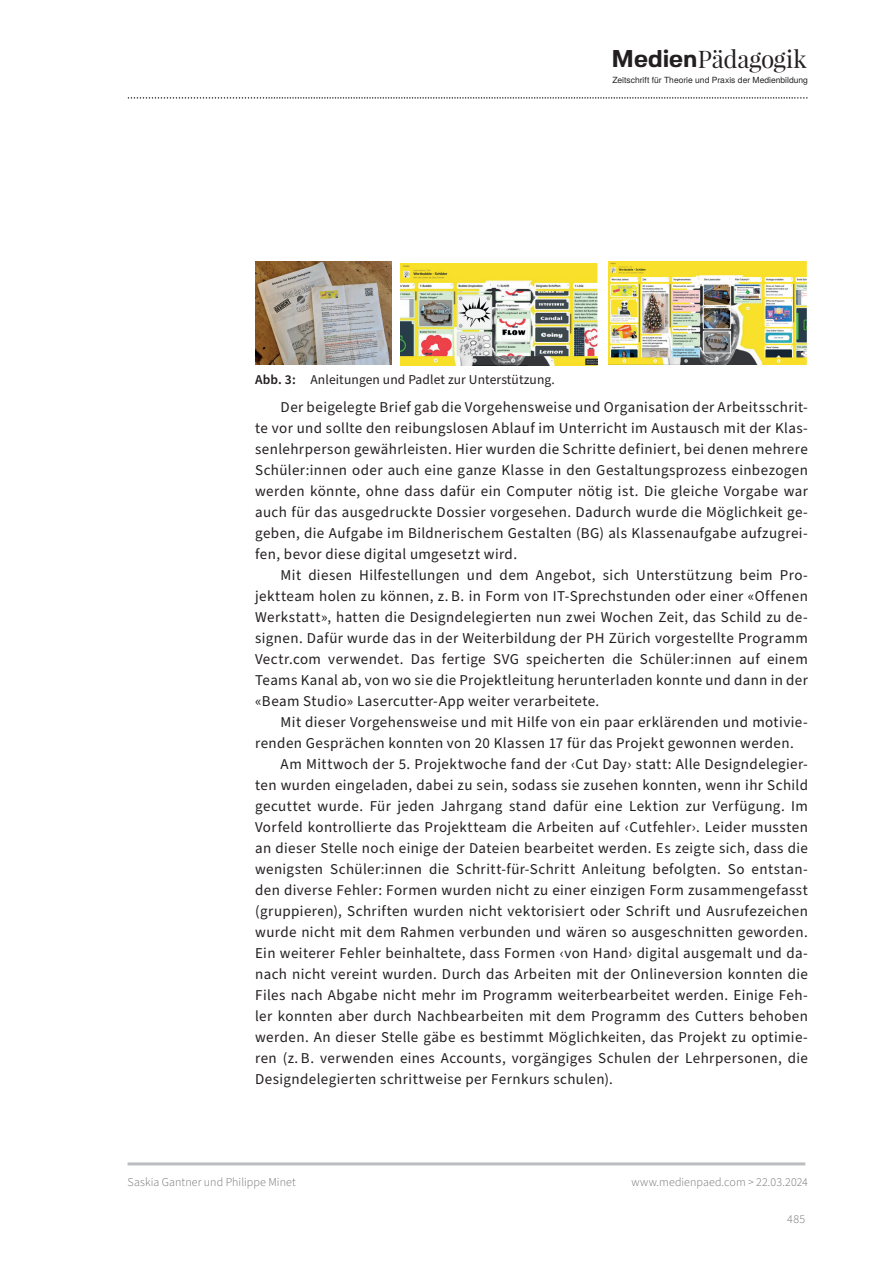
<style>
.page{position:relative;width:893px;height:1263px;background:#fff}
.page>*{position:absolute;margin:0;border:0;box-sizing:border-box;transform-origin:0 0}
.t1{font:24.3px "Playfair Display";letter-spacing:-.015em;color:#231f20}
.mp-text{font:15px/21px "Source Sans Pro";letter-spacing:.025em;color:#231f20;text-align:justify}
.mp-Abbildungen_Legenden{font:13.5px "Source Sans Pro";letter-spacing:.01em;color:#231f20}
.t2{font:300 12px "Source Sans Pro";letter-spacing:.005em;color:#6c6d70}
.t3{font:8.55px "Te X Gyre Heros";color:#231f20}
.s1{font-family:"Fivo Sans";font-weight:700}
.s2{font-weight:600}
</style>
<div class="page">
<hr style="left:128px;top:1162px;width:677px;height:3px;background:#bcbdc0">
<svg style="left:128px;top:97px;width:679px;height:2px"></svg>
<img style="left:608px;top:262px;width:199px;height:102px">
<img style="left:255px;top:262px;width:136px;height:102px">
<img style="left:401px;top:264px;width:196px;height:102px">
<h1 class="t1" style="left:611px;top:43px;width:197px"><span class="s1">Medien</span>Pädagogik</h1>
<p class="t3" style="left:612px;top:73px;width:197px">Zeitschrift für Theorie und Praxis der Medienbildung</p>
<p class="mp-Abbildungen_Legenden" style="left:255px;top:370px;width:301px"><span class="s2">Abb. 3:</span> Anleitungen und Padlet zur Unterstützung.</p>
<p class="mp-text" style="left:255px;top:397px;width:554px;text-indent:26px">Der beigelegte Brief gab die Vorgehensweise und Organisation der Arbeitsschrit&shy;te vor und sollte den reibungslosen Ablauf im Unterricht im Austausch mit der Klas&shy;senlehrperson gewährleisten. Hier wurden die Schritte definiert, bei denen mehrere Schüler:innen oder auch eine ganze Klasse in den Gestaltungsprozess einbezogen werden könnte, ohne dass dafür ein Computer nötig ist. Die gleiche Vorgabe war auch für das ausgedruckte Dossier vorgesehen. Dadurch wurde die Möglichkeit ge&shy;geben, die Aufgabe im Bildnerischem Gestalten (BG) als Klassenaufgabe aufzugrei&shy;fen, bevor diese digital umgesetzt wird.</p>
<p class="mp-text" style="left:255px;top:565px;width:554px;text-indent:26px">Mit diesen Hilfestellungen und dem Angebot, sich Unterstützung beim Pro&shy;jektteam holen zu können, z. B. in Form von IT-Sprechstunden oder einer «Offenen Werkstatt», hatten die Designdelegierten nun zwei Wochen Zeit, das Schild zu de&shy;signen. Dafür wurde das in der Weiterbildung der PH Zürich vorgestellte Programm Vectr.com verwendet. Das fertige SVG speicherten die Schüler:innen auf einem Teams Kanal ab, von wo sie die Projektleitung herunterladen konnte und dann in der «Beam Studio» Lasercutter-App weiter verarbeitete.</p>
<p class="mp-text" style="left:255px;top:712px;width:554px;text-indent:26px">Mit dieser Vorgehensweise und mit Hilfe von ein paar erklärenden und motivie&shy;renden Gesprächen konnten von 20 Klassen 17 für das Projekt gewonnen werden.</p>
<p class="mp-text" style="left:255px;top:754px;width:554px;text-indent:26px">Am Mittwoch der 5. Projektwoche fand der ‹Cut Day› statt: Alle Designdelegier&shy;ten wurden eingeladen, dabei zu sein, sodass sie zusehen konnten, wenn ihr Schild gecuttet wurde. Für jeden Jahrgang stand dafür eine Lektion zur Verfügung. Im Vorfeld kontrollierte das Projektteam die Arbeiten auf ‹Cutfehler›. Leider mussten an dieser Stelle noch einige der Dateien bearbeitet werden. Es zeigte sich, dass die wenigsten Schüler:innen die Schritt-für-Schritt Anleitung befolgten. So entstan&shy;den diverse Fehler: Formen wurden nicht zu einer einzigen Form zusammengefasst (gruppieren), Schriften wurden nicht vektorisiert oder Schrift und Ausrufezeichen wurde nicht mit dem Rahmen verbunden und wären so ausgeschnitten geworden.<br>Ein weiterer Fehler beinhaltete, dass Formen ‹von Hand› digital ausgemalt und da&shy;nach nicht vereint wurden. Durch das Arbeiten mit der Onlineversion konnten die Files nach Abgabe nicht mehr im Programm weiterbearbeitet werden. Einige Feh&shy;ler konnten aber durch Nachbearbeiten mit dem Programm des Cutters behoben werden. An dieser Stelle gäbe es bestimmt Möglichkeiten, das Projekt zu optimie&shy;ren (z. B. verwenden eines Accounts, vorgängiges Schulen der Lehrpersonen, die Designdelegierten schrittweise per Fernkurs schulen).</p>
<p class="t2" style="left:128px;top:1174px;width:170px">Saskia Gantner und Philippe Minet</p>
<p class="t2" style="left:631px;top:1174px;width:178px">www.medienpaed.com &gt; 22.03.2024</p>
<p class="t2" style="left:787px;top:1211px;width:19px">485</p>
</div>
